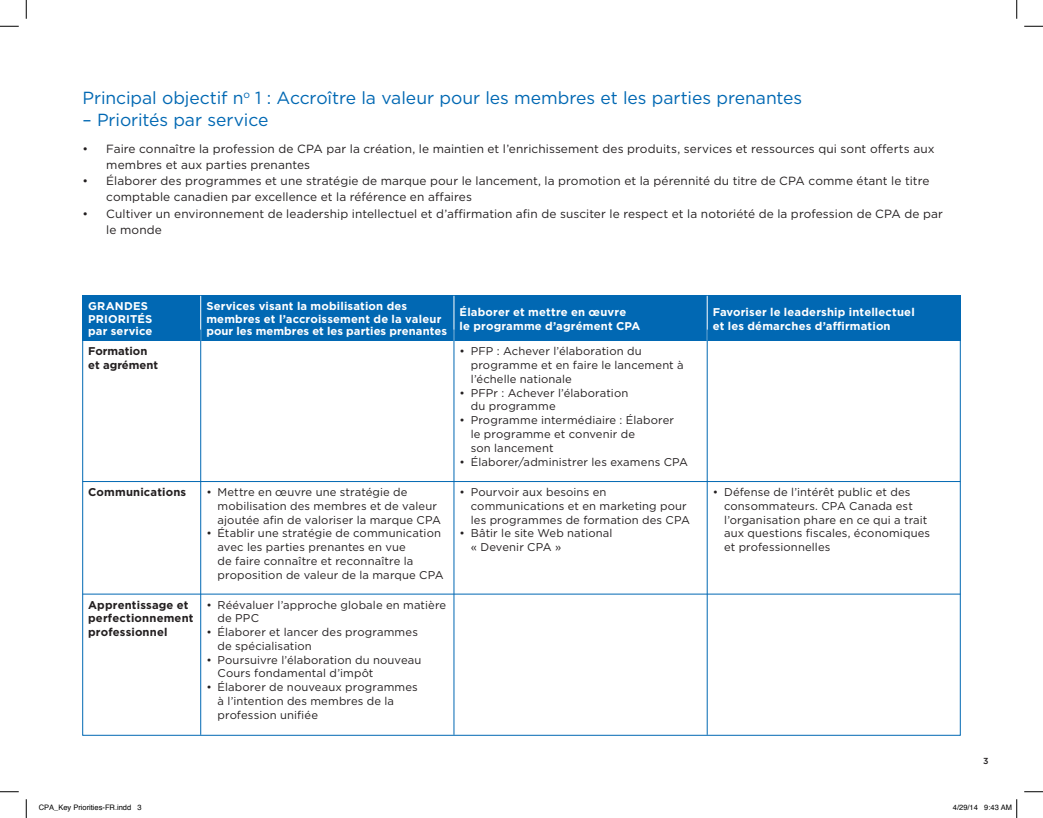
<style>
.page{position:relative;width:1043px;height:818px;background:#fff}
.page>*{position:absolute;margin:0;border:0;box-sizing:border-box;transform-origin:0 0}
.t1{font:17.5px "Gotham";letter-spacing:-.005em;color:#0168b3}
.t2{font:11.88px/16.2px "Gotham";letter-spacing:.01em;color:#231f20}
.t3{font:11.25px/13.8px "Gotham";letter-spacing:.01em;color:#231f20}
.t4{font:700 11.25px/12.5px "Gotham";letter-spacing:.015em;color:#fff}
.t5{font:700 11.25px/13.8px "Gotham";letter-spacing:.015em;color:#231f20}
.t6{font:500 8.75px "Gotham";color:#231f20}
.t7{font:7.5px "Helvetica";color:#000}
</style>
<div class="page">
<div style="left:454px;top:296px;width:253px;height:45px;background:#0168b3"></div>
<div style="left:201px;top:296px;width:253px;height:45px;background:#0168b3"></div>
<div style="left:707px;top:296px;width:253px;height:45px;background:#0168b3"></div>
<div style="left:82px;top:296px;width:119px;height:45px;background:#0168b3"></div>
<hr style="left:200px;top:296px;width:1px;height:45px;background:#fff">
<hr style="left:454px;top:296px;width:1px;height:45px;background:#fff">
<hr style="left:707px;top:296px;width:1px;height:45px;background:#fff">
<hr style="left:82px;top:481px;width:878px;height:1px;background:#0168b3">
<hr style="left:82px;top:594px;width:878px;height:1px;background:#0168b3">
<hr style="left:200px;top:329px;width:1px;height:405px;background:#0168b3">
<hr style="left:454px;top:329px;width:1px;height:405px;background:#0168b3">
<hr style="left:707px;top:329px;width:1px;height:405px;background:#0168b3">
<svg style="left:0;top:25px;width:19px;height:2px"></svg>
<svg style="left:1024px;top:25px;width:18px;height:2px"></svg>
<svg style="left:0;top:791px;width:19px;height:1px"></svg>
<svg style="left:1024px;top:791px;width:18px;height:1px"></svg>
<svg style="left:25px;top:0;width:2px;height:19px"></svg>
<svg style="left:25px;top:799px;width:2px;height:19px"></svg>
<svg style="left:1016px;top:0;width:1px;height:19px"></svg>
<svg style="left:1016px;top:799px;width:1px;height:19px"></svg>
<h1 class="t1" style="left:82px;top:86px;width:721px">Principal objectif n<sup>o</sup> 1 : Accroître la valeur pour les membres et les parties prenantes</h1>
<h1 class="t1" style="left:82px;top:109px;width:187px">– Priorités par service</h1>
<p class="t2" style="left:106px;top:140px;width:829px;text-indent:-24px">• Faire connaître la profession de CPA par la création, le maintien et l’enrichissement des produits, services et ressources qui sont offerts aux membres et aux parties prenantes</p>
<p class="t2" style="left:106px;top:172px;width:824px;text-indent:-24px">• Élaborer des programmes et une stratégie de marque pour le lancement, la promotion et la pérennité du titre de CPA comme étant le titre comptable canadien par excellence et la référence en affaires</p>
<p class="t2" style="left:106px;top:205px;width:838px;text-indent:-24px">• Cultiver un environnement de leadership intellectuel et d’affirmation afin de susciter le respect et la notoriété de la profession de CPA de par le monde</p>
<p class="t4" style="left:88px;top:300px;width:66px">GRANDES<br>PRIORITÉS par service</p>
<p class="t4" style="left:206px;top:300px;width:242px">Services visant la mobilisation des membres et l’accroissement de la valeur pour les membres et les parties prenantes</p>
<p class="t4" style="left:712px;top:305px;width:203px;line-height:13.8px">Favoriser le leadership intellectuel et les démarches d’affirmation</p>
<p class="t4" style="left:459px;top:305px;width:182px;line-height:13.8px">Élaborer et mettre en œuvre<br>le programme d’agrément CPA</p>
<p class="t5" style="left:88px;top:344px;width:71px">Formation et agrément</p>
<p class="t3" style="left:471px;top:344px;width:214px;text-indent:-11px">• PFP : Achever l’élaboration du programme et en faire le lancement à l’échelle nationale</p>
<p class="t3" style="left:471px;top:385px;width:159px;text-indent:-11px">• PFPr : Achever l’élaboration du programme</p>
<p class="t3" style="left:471px;top:413px;width:205px;text-indent:-11px">• Programme intermédiaire : Élaborer le programme et convenir de<br>son lancement</p>
<p class="t3" style="left:459px;top:454px;width:230px">• Élaborer/administrer les examens CPA</p>
<p class="t5" style="left:88px;top:485px;width:100px">Communications</p>
<p class="t5" style="left:88px;top:597px;width:107px">Apprentissage et perfectionnement professionnel</p>
<p class="t3" style="left:218px;top:485px;width:225px;text-indent:-11px">• Mettre en œuvre une stratégie de mobilisation des membres et de valeur ajoutée afin de valoriser la marque CPA</p>
<p class="t3" style="left:218px;top:526px;width:228px;text-indent:-11px">• Établir une stratégie de communication avec les parties prenantes en vue<br>de faire connaître et reconnaître la proposition de valeur de la marque CPA</p>
<p class="t3" style="left:218px;top:597px;width:230px;text-indent:-11px">• Réévaluer l’approche globale en matière de PPC</p>
<p class="t3" style="left:218px;top:625px;width:202px;text-indent:-11px">• Élaborer et lancer des programmes de spécialisation</p>
<p class="t3" style="left:218px;top:652px;width:205px;text-indent:-11px">• Poursuivre l’élaboration du nouveau<br>Cours fondamental d’impôt</p>
<p class="t3" style="left:218px;top:680px;width:202px;text-indent:-11px">• Élaborer de nouveaux programmes à l’intention des membres de la profession unifiée</p>
<p class="t3" style="left:471px;top:485px;width:221px;text-indent:-11px">• Pourvoir aux besoins en communications et en marketing pour les programmes de formation des CPA</p>
<p class="t3" style="left:471px;top:526px;width:143px;text-indent:-11px">• Bâtir le site Web national « Devenir CPA »</p>
<p class="t3" style="left:724px;top:485px;width:207px;text-indent:-11px">• Défense de l’intérêt public et des consommateurs. CPA Canada est l’organisation phare en ce qui a trait aux questions fiscales, économiques et professionnelles</p>
<p class="t6" style="left:983px;top:754px;width:7px">3</p>
<p class="t7" style="left:39px;top:802px;width:104px">CPA_Key Priorities-FR.indd 3</p>
<p class="t7" style="left:952px;top:802px;width:61px">4/29/14 9:43 AM</p>
</div>
